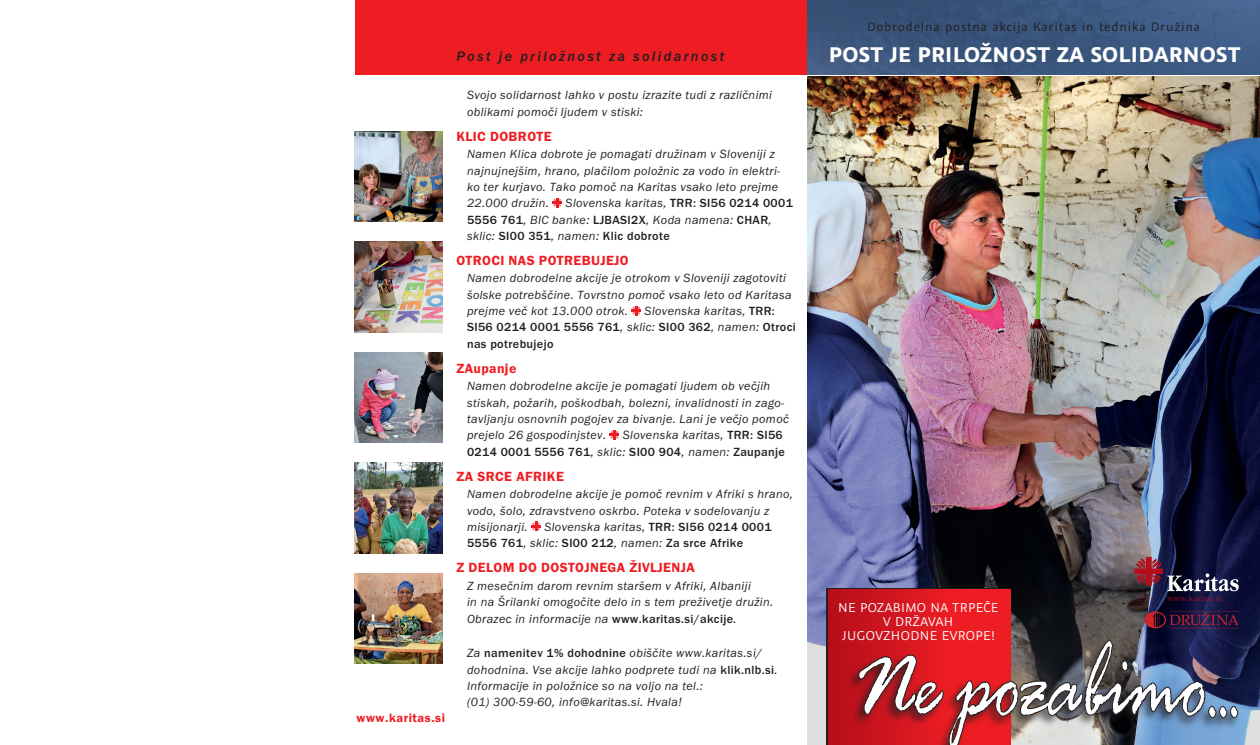
<style>
.page{position:relative;width:1260px;height:745px;background:#fff}
.page>*{position:absolute;margin:0;border:0;box-sizing:border-box;transform-origin:0 0}
.t1{font:700 23.75px "AG Graublau Sans";letter-spacing:.01em;color:#fff}
.t2{font:14.38px/14.4px "AG Graublau Sans";letter-spacing:.03em;color:#fff;text-align:center}
.t3{font:italic 500 14.38px "Franklin Got Itc TEE";letter-spacing:.16em;color:#231f20}
.t4{font:600 13.75px "Franklin Got Itc TEE";letter-spacing:.03em;color:#ee1d23}
.t5{font:13.75px "AG Graublau Sans";letter-spacing:.06em;color:#231f20}
.t6{font:600 12.5px "Franklin Got Itc TEE";letter-spacing:.045em;color:#ee1d23}
.t7{font:italic 12.25px/16.2px "Franklin Got Itc TEE";letter-spacing:.03em;color:#231f20}
.t8{font:500 12.25px/16.2px "Franklin Got Itc TEE";letter-spacing:.03em;color:#231f20}
.t9{font:7.75px "Garamond Itc TEE Ligh";letter-spacing:.025em;color:#b50e1a}
.s1{font-weight:500;font-style:normal}
.s2{font-weight:400;font-style:italic}
</style>
<div class="page">
<div style="left:355px;top:0;width:452px;height:74px;background:#ee1d23"></div>
<img style="left:354px;top:352px;width:89px;height:90px">
<img style="left:354px;top:573px;width:89px;height:90px">
<img style="left:354px;top:462px;width:89px;height:90px">
<img style="left:354px;top:132px;width:89px;height:90px">
<img style="left:354px;top:242px;width:89px;height:90px">
<img style="left:807px;top:76px;width:453px;height:668px">
<img style="left:807px;top:0;width:453px;height:74px">
<svg style="left:553px;top:198px;width:9px;height:9px"></svg>
<svg style="left:632px;top:306px;width:9px;height:9px"></svg>
<svg style="left:610px;top:430px;width:9px;height:9px"></svg>
<svg style="left:531px;top:521px;width:10px;height:9px"></svg>
<div style="left:828px;top:589px;width:182px;height:155px;background:linear-gradient(to right,#b9101b,#fa2025)"></div>
<div style="left:847px;top:637px;width:394px;height:107px;background:#231f20;opacity:.75"></div>
<svg style="left:858px;top:639px;width:381px;height:105px;background:#935e6a"></svg>
<svg style="left:1145px;top:611px;width:94px;height:17px;background:#421839"></svg>
<svg style="left:1134px;top:556px;width:105px;height:35px;background:#4b3853"></svg>
<p class="t6" style="left:356px;top:710px;width:90px">www.karitas.si</p>
<p class="t3" style="left:456px;top:48px;width:269px">Post je priložnost za solidarnost</p>
<p class="t7" style="left:467px;top:87px;width:307px">Svojo solidarnost lahko v postu izrazite tudi z različnimi oblikami pomoči ljudem v stiski:</p>
<p class="t4" style="left:456px;top:128px;width:97px">KLIC DOBROTE</p>
<p class="t7" style="left:467px;top:146px;width:315px">Namen Klica dobrote je pomagati družinam v Sloveniji z najnujnejšim, hrano, plačilom položnic za vodo in elektri&shy;ko ter kurjavo. Tako pomoč na Karitas vsako leto prejme 22.000 družin.</p>
<p class="t7" style="left:467px;top:195px;width:327px;text-indent:99px">Slovenska karitas, <span class="s1">TRR: SI56 0214 0001<br>5556 761</span>, BIC banke: <span class="s1">LJBASI2X</span>, Koda namena: <span class="s1">CHAR</span>, sklic: <span class="s1">SI00 351</span>, namen: <span class="s1">Klic dobrote</span></p>
<p class="t4" style="left:456px;top:252px;width:174px">OTROCI NAS POTREBUJEJO</p>
<p class="t7" style="left:467px;top:270px;width:326px">Namen dobrodelne akcije je otrokom v Sloveniji zagotoviti šolske potrebščine. Tovrstno pomoč vsako leto od Karitasa prejme več kot 13.000 otrok.</p>
<p class="t8" style="left:467px;top:303px;width:330px;text-indent:178px"><span class="s2">Slovenska karitas,</span> TRR:<br>SI56 0214 0001 5556 761<span class="s2">, sklic:</span> SI00 362<span class="s2">, namen:</span> Otroci nas potrebujejo</p>
<p class="t4" style="left:456px;top:360px;width:62px">ZAupanje</p>
<p class="t7" style="left:467px;top:378px;width:323px">Namen dobrodelne akcije je pomagati ljudem ob večjih stiskah, požarih, poškodbah, bolezni, invalidnosti in zago&shy;tavljanju osnovnih pogojev za bivanje. Lani je večjo pomoč prejelo 26 gospodinjstev.</p>
<p class="t8" style="left:467px;top:427px;width:320px;text-align:right"><span class="s2">Slovenska karitas,</span> TRR: SI56<br>0214 0001 5556 761<span class="s2">, sklic:</span> SI00 904<span class="s2">, namen:</span> Zaupanje</p>
<p class="t4" style="left:456px;top:468px;width:109px">ZA SRCE AFRIKE</p>
<p class="t7" style="left:467px;top:486px;width:327px">Namen dobrodelne akcije je pomoč revnim v Afriki s hrano, vodo, šolo, zdravstveno oskrbo. Poteka v sodelovanju z misijonarji.</p>
<p class="t8" style="left:467px;top:518px;width:306px;text-indent:77px"><span class="s2">Slovenska karitas,</span> TRR: SI56 0214 0001<br>5556 761<span class="s2">, sklic:</span> SI00 212<span class="s2">, namen:</span> Za srce Afrike</p>
<p class="t4" style="left:456px;top:560px;width:240px">Z DELOM DO DOSTOJNEGA ŽIVLJENJA</p>
<p class="t7" style="left:467px;top:577px;width:308px">Z mesečnim darom revnim staršem v Afriki, Albaniji<br>in na Šrilanki omogočite delo in s tem preživetje družin.<br>Obrazec in informacije na <span class="s1">www.karitas.si/akcije</span>.</p>
<p class="t7" style="left:467px;top:645px;width:312px">Za <span class="s1">namenitev 1% dohodnine</span> obiščite www.karitas.si/ dohodnina. Vse akcije lahko podprete tudi na <span class="s1">klik.nlb.si</span>.<br>Informacije in položnice so na voljo na tel.:<br>(01) 300-59-60, info@karitas.si. Hvala!</p>
<p class="t5" style="left:867px;top:18px;width:335px">DOBRODELNA POSTNA AKCIJA KARITAS IN TEDNIKA DRUŽINA</p>
<h1 class="t1" style="left:829px;top:39px;width:413px">POST JE PRILOŽNOST ZA SOLIDARNOST</h1>
<p class="t2" style="left:838px;top:599px;width:162px">NE POZABIMO NA TRPEČE<br>V DRŽAVAH<br>JUGOVZHODNE EVROPE!</p>
<p class="t9" style="left:1167px;top:593px;width:56px">www.karitas.si</p>
</div>
